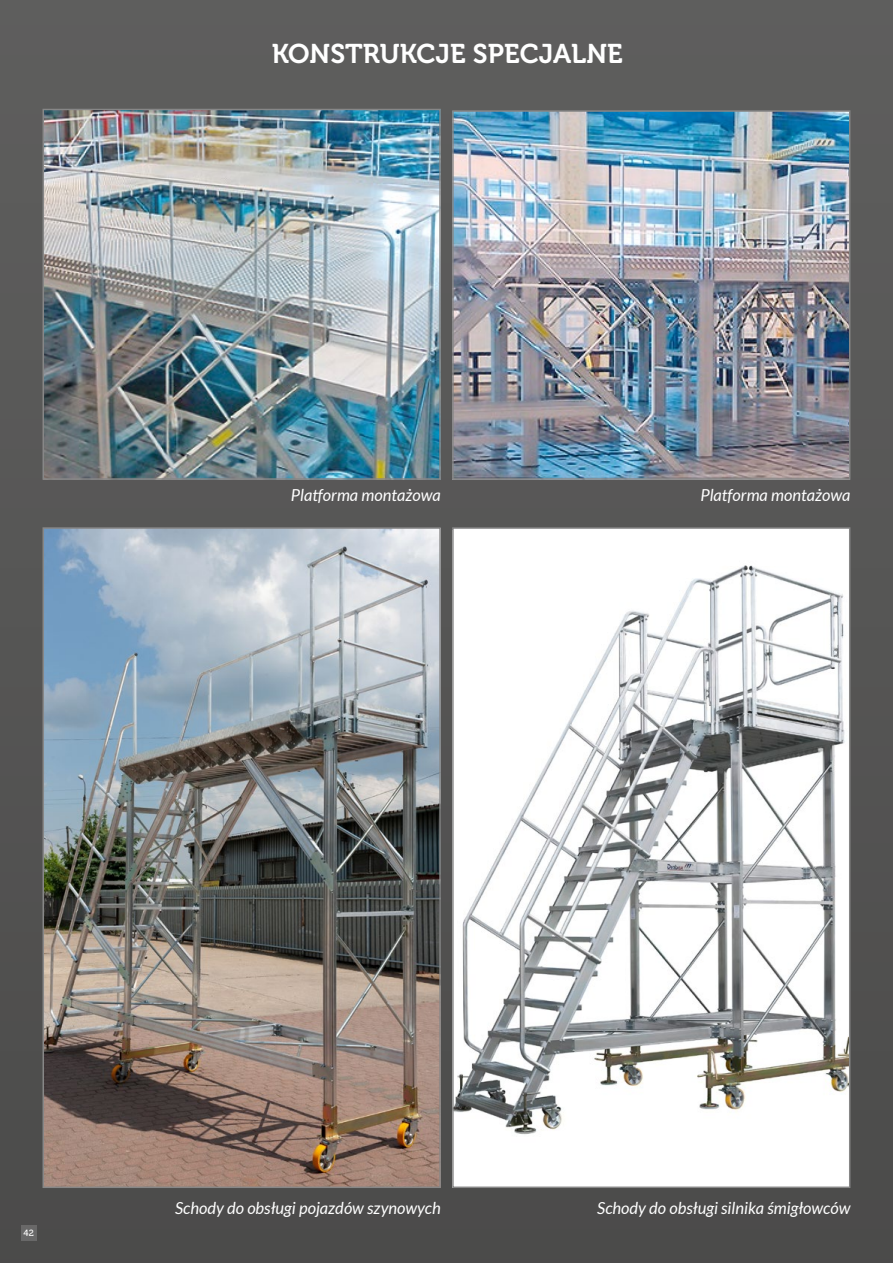
<style>
.page{position:relative;width:893px;height:1263px;background:#fff}
.page>*{position:absolute;margin:0;border:0;box-sizing:border-box;transform-origin:0 0}
.t1{font:27px "Museo 700";color:#fff}
.t2{font:italic 16.5px "Lato";color:#fff}
.t3{font:9px "Museo 500";color:#fff}
</style>
<div class="page">
<div style="left:0;top:0;width:893px;height:1263px;background:linear-gradient(to right,#565655,#585857)"></div>
<img style="left:46px;top:112px;width:392px;height:365px">
<div style="left:43px;top:109px;width:398px;height:371px;border:2px solid #878787"></div>
<img style="left:455px;top:113px;width:392px;height:364px">
<div style="left:452px;top:110px;width:398px;height:370px;border:2px solid #878787"></div>
<div style="left:21px;top:1226px;width:15px;height:15px;background:#686868"></div>
<img style="left:46px;top:530px;width:392px;height:655px">
<div style="left:43px;top:527px;width:398px;height:661px;border:2px solid #878787"></div>
<img style="left:455px;top:531px;width:392px;height:654px">
<div style="left:452px;top:527px;width:398px;height:661px;border:2px solid #878787"></div>
<h1 class="t1" style="left:272px;top:39px;width:353px">KONSTRUKCJE SPECJALNE</h1>
<p class="t2" style="left:291px;top:486px;width:151px">Platforma montażowa</p>
<p class="t2" style="left:700px;top:486px;width:151px">Platforma montażowa</p>
<p class="t3" style="left:23px;top:1228px;width:12px">42</p>
<p class="t2" style="left:175px;top:1199px;width:267px">Schody do obsługi pojazdów szynowych</p>
<p class="t2" style="left:597px;top:1199px;width:255px">Schody do obsługi silnika śmigłowców</p>
</div>
